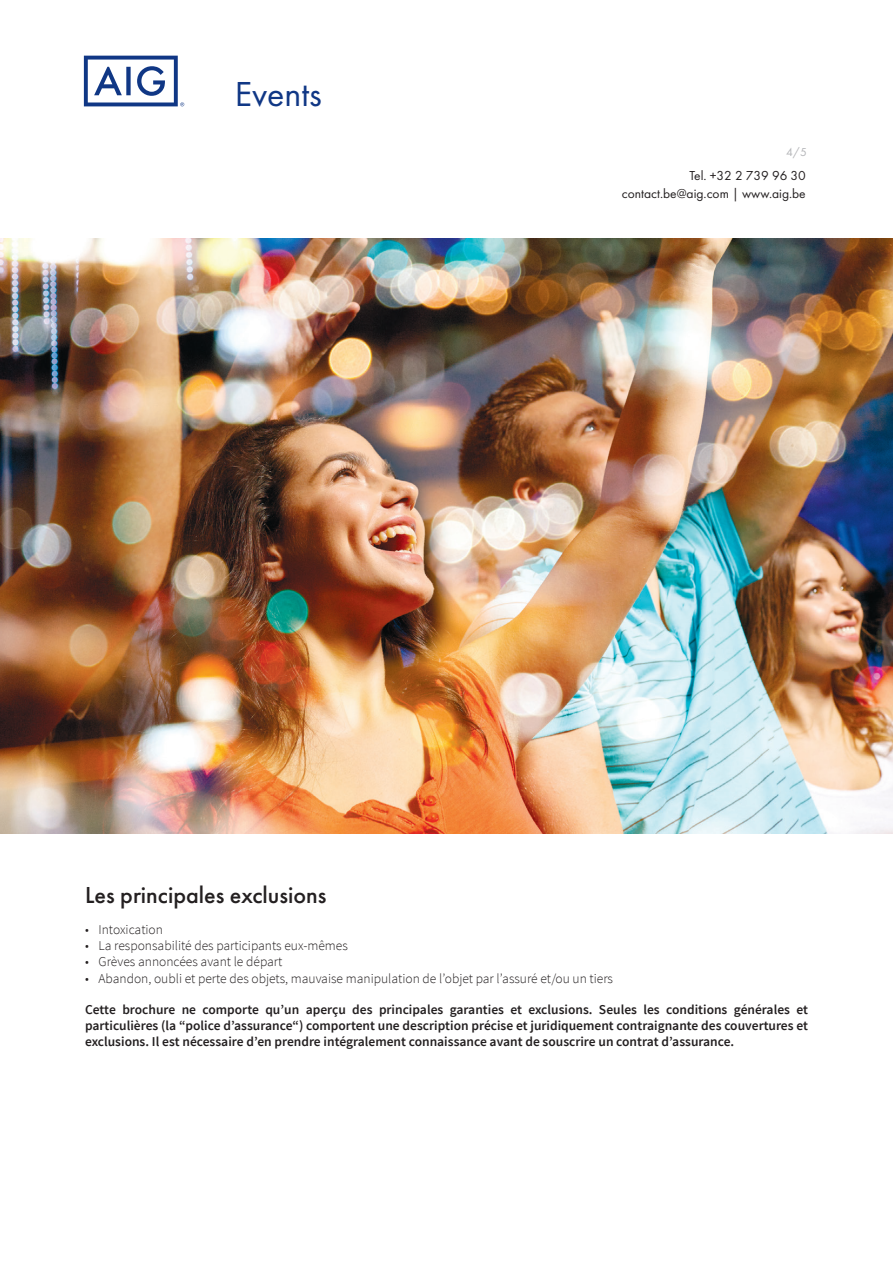
<style>
.page{position:relative;width:893px;height:1263px;background:#fff}
.page>*{position:absolute;margin:0;border:0;box-sizing:border-box;transform-origin:0 0}
.t1{font:36px "Futura PT";color:#103785}
.t2{font:500 24px "Futura PT";color:#231f20}
.t3{font:600 13.5px/16.2px "Source Sans Pro";color:#231f20;text-align:justify}
.t4{font:300 13.5px "Source Sans Pro";color:#231f20}
.t5{font:13.5px/18px "Futura PT";color:#231f20;text-align:right}
.t6{font:12px "Futura PT";color:#b4b5b8}
</style>
<div class="page">
<svg style="left:84px;top:56px;width:100px;height:50px"></svg>
<img style="left:0;top:238px;width:893px;height:595px">
<h1 class="t1" style="left:235px;top:72px;width:89px">Events</h1>
<p class="t6" style="left:786px;top:145px;width:22px">4/5</p>
<p class="t5" style="left:622px;top:167px;width:185px">Tel. +32 2 739 96 30 contact.be@aig.com | www.aig.be</p>
<p class="t2" style="left:85px;top:880px;width:243px">Les principales exclusions</p>
<p class="t4" style="left:85px;top:921px;width:80px">• Intoxication</p>
<p class="t4" style="left:85px;top:937px;width:264px">• La responsabilité des participants eux-mêmes</p>
<p class="t4" style="left:85px;top:954px;width:199px">• Grèves annoncées avant le départ</p>
<p class="t4" style="left:85px;top:970px;width:530px">• Abandon, oubli et perte des objets, mauvaise manipulation de l’objet par l’assuré et/ou un tiers</p>
<p class="t3" style="left:85px;top:1002px;width:724px">Cette brochure ne comporte qu’un aperçu des principales garanties et exclusions. Seules les conditions générales et particulières (la “police d’assurance“) comportent une description précise et juridiquement contraignante des couvertures et exclusions. Il est nécessaire d’en prendre intégralement connaissance avant de souscrire un contrat d’assurance.</p>
</div>
